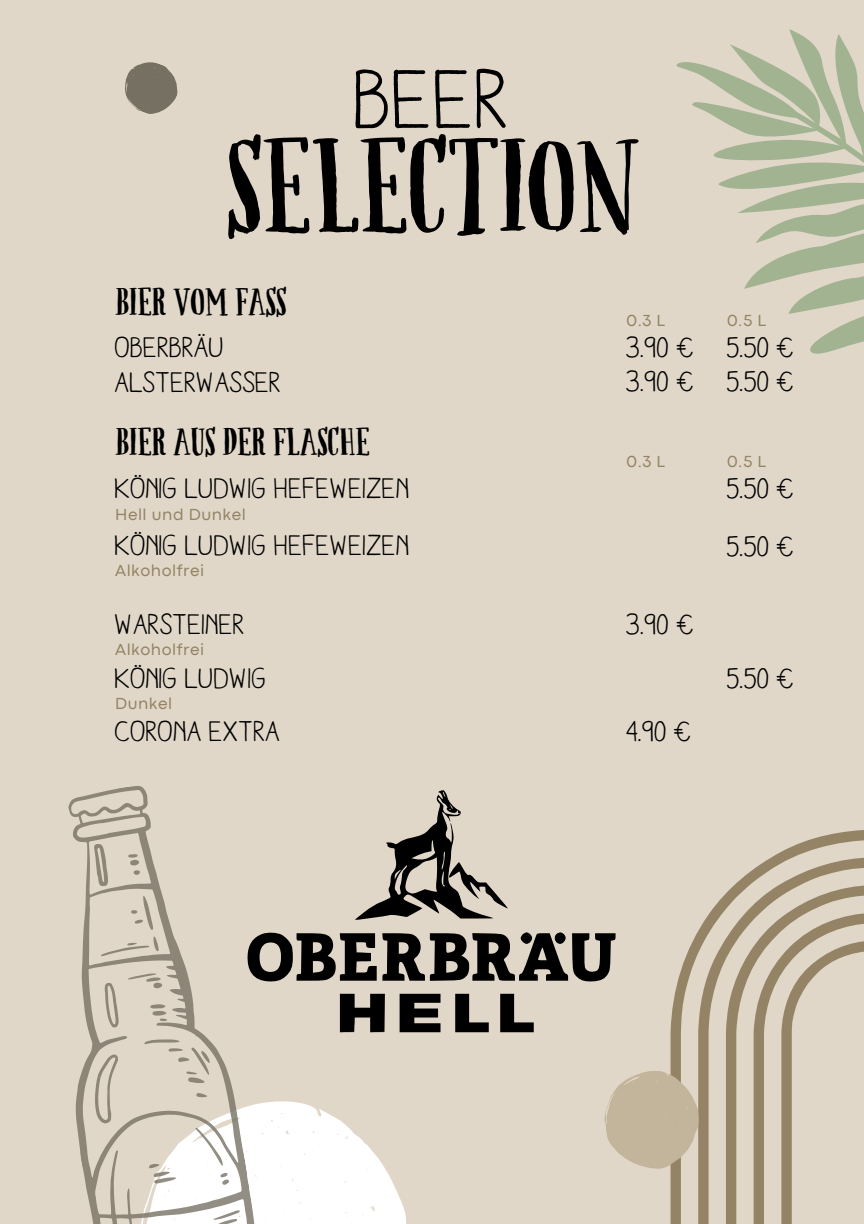
<style>
.page{position:relative;width:864px;height:1224px;background:#e0d7c8}
.page>*{position:absolute;margin:0;border:0;box-sizing:border-box;transform-origin:0 0}
.t1{font:157.8px "Ahorn";color:#000}
.t2{font:85px "Aracne Reg";color:#000}
.t3{font:46px "Ahorn";color:#000}
.t4{font:29px "Aracne Reg";color:#000}
.t5{font:16.6px "Codec Pro";letter-spacing:.03em;color:#948465}
</style>
<div class="page">
<svg style="left:671px;top:830px;width:193px;height:394px"></svg>
<svg style="left:754px;top:913px;width:110px;height:311px"></svg>
<svg style="left:279px;top:1101px;width:127px;height:123px;fill:#fff"></svg>
<svg style="left:125px;top:62px;width:53px;height:52px"></svg>
<svg style="left:604px;top:1064px;width:103px;height:113px"></svg>
<svg style="left:676px;top:29px;width:188px;height:325px"></svg>
<svg style="left:279px;top:790px;width:337px;height:242px"></svg>
<svg style="left:68px;top:786px;width:211px;height:438px"></svg>
<h4 class="t2" style="left:355px;top:54px;width:157px">BEER</h4>
<p class="t1" style="left:226px;top:113px;width:415px">SELECTION</p>
<h1 class="t3" style="left:115px;top:280px;width:173px">BIERVOM FASS</h1>
<h3 class="t5" style="left:627px;top:315px;width:40px">0.3 L</h3>
<h4 class="t5" style="left:727px;top:315px;width:41px">0.5 L</h4>
<h5 class="t4" style="left:115px;top:332px;width:111px">OBERBRÄU</h5>
<h4 class="t4" style="left:627px;top:332px;width:69px">3.90 €</h4>
<h4 class="t4" style="left:115px;top:366px;width:168px">ALSTERWASSER</h4>
<h2 class="t4" style="left:627px;top:366px;width:69px">3.90 €</h2>
<p class="t4" style="left:727px;top:366px;width:69px">5.50 €</p>
<h5 class="t4" style="left:727px;top:332px;width:69px">5.50 €</h5>
<h5 class="t3" style="left:115px;top:421px;width:256px">BIERAUSDERFLASCHE</h5>
<h4 class="t4" style="left:115px;top:473px;width:296px">KÖNIG LUDWIG HEFEWEIZEN</h4>
<h4 class="t4" style="left:115px;top:530px;width:296px">KÖNIG LUDWIG HEFEWEIZEN</h4>
<h4 class="t5" style="left:115px;top:509px;width:132px">Hell und Dunkel</h4>
<p class="t5" style="left:115px;top:564px;width:90px">Alkoholfrei</p>
<p class="t4" style="left:115px;top:609px;width:132px">WARSTEINER</p>
<h4 class="t5" style="left:115px;top:643px;width:90px">Alkoholfrei</h4>
<h4 class="t4" style="left:115px;top:663px;width:153px">KÖNIG LUDWIG</h4>
<h4 class="t5" style="left:115px;top:697px;width:58px">Dunkel</h4>
<h4 class="t4" style="left:115px;top:716px;width:167px">CORONA EXTRA</h4>
<p class="t5" style="left:627px;top:455px;width:40px">0.3 L</p>
<h4 class="t4" style="left:627px;top:609px;width:69px">3.90 €</h4>
<h4 class="t4" style="left:627px;top:716px;width:67px">4.90 €</h4>
<h4 class="t5" style="left:727px;top:455px;width:41px">0.5 L</h4>
<h3 class="t4" style="left:727px;top:473px;width:69px">5.50 €</h3>
<h5 class="t4" style="left:727px;top:530px;width:69px">5.50 €</h5>
<p class="t4" style="left:727px;top:663px;width:69px">5.50 €</p>
</div>
